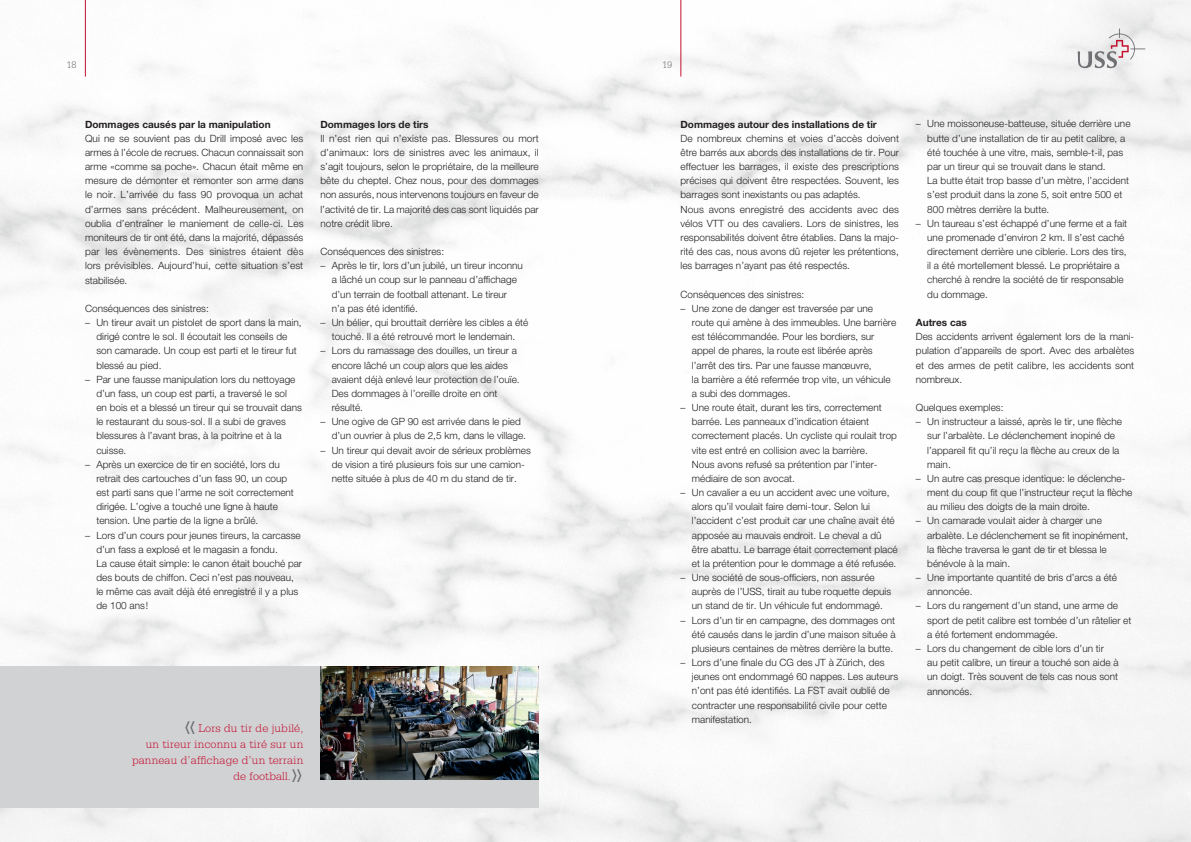
<style>
.page{position:relative;width:1191px;height:842px;background:#fff}
.page>*{position:absolute;margin:0;border:0;box-sizing:border-box;transform-origin:0 0}
.t1{font:300 32px "Serifa Std";color:#6c6d70}
.t2{font:300 12px "Serifa Std";letter-spacing:.01em;color:#c3102e}
.t3{font:300 10px/14.2px "Helvetica Neue LT Std";color:#231f20}
.t4{font:700 10px "Helvetica Neue LT Std";color:#231f20}
.t5{font:300 10px "Serifa Std";color:#6c6d70}
</style>
<div class="page">
<hr style="left:85px;top:0;width:1px;height:77px;background:#c3102e">
<hr style="left:680px;top:0;width:1px;height:77px;background:#c3102e">
<svg style="left:1077px;top:29px;width:68px;height:39px"></svg>
<div style="left:0;top:666px;width:539px;height:142px;background:#d1d2d4"></div>
<img style="left:320px;top:666px;width:219px;height:114px">
<p class="t5" style="left:67px;top:59px;width:11px">18</p>
<p class="t5" style="left:662px;top:59px;width:11px">19</p>
<p class="t4" style="left:85px;top:118px;width:187px">Dommages causés par la manipulation</p>
<p class="t3" style="left:85px;top:131px;width:220px;text-align:justify">Qui ne se souvient pas du Drill imposé avec les armes à l’école de recrues. Chacun connaissait son arme «comme sa poche». Chacun était même en mesure de démonter et remonter son arme dans le noir. L’arrivée du fass 90 provoqua un achat d’armes sans précédent. Malheureusement, on oublia d’entraîner le maniement de celle-ci. Les moniteurs de tir ont été, dans la majorité, dépassés par les évènements. Des sinistres étaient dès lors prévisibles. Aujourd’hui, cette situation s’est stabilisée.</p>
<p class="t3" style="left:85px;top:301px;width:125px">Conséquences des sinistres:</p>
<p class="t3" style="left:96px;top:315px;width:207px;text-indent:-11px">– Un tireur avait un pistolet de sport dans la main, dirigé contre le sol. Il écoutait les conseils de son camarade. Un coup est parti et le tireur fut blessé au pied.</p>
<p class="t3" style="left:96px;top:372px;width:207px;text-indent:-11px">– Par une fausse manipulation lors du nettoyage d’un fass, un coup est parti, a traversé le sol<br>en bois et a blessé un tireur qui se trouvait dans le restaurant du sous-sol. Il a subi de graves blessures à l’avant bras, à la poitrine et à la cuisse.</p>
<p class="t3" style="left:96px;top:457px;width:199px;text-indent:-11px">– Après un exercice de tir en société, lors du retrait des cartouches d’un fass 90, un coup est parti sans que l’arme ne soit correctement dirigée. L’ogive a touché une ligne à haute tension. Une partie de la ligne a brûlé.</p>
<p class="t3" style="left:96px;top:528px;width:207px;text-indent:-11px">– Lors d’un cours pour jeunes tireurs, la carcasse d’un fass a explosé et le magasin a fondu.<br>La cause était simple: le canon était bouché par des bouts de chiffon. Ceci n’est pas nouveau, le même cas avait déjà été enregistré il y a plus de 100 ans!</p>
<p class="t4" style="left:320px;top:118px;width:110px">Dommages lors de tirs</p>
<p class="t3" style="left:320px;top:131px;width:220px;text-align:justify">Il n’est rien qui n’existe pas. Blessures ou mort d’animaux: lors de sinistres avec les animaux, il s’agit toujours, selon le propriétaire, de la meilleure bête du cheptel. Chez nous, pour des dommages non assurés, nous intervenons toujours en faveur de l’activité de tir. La majorité des cas sont liquidés par notre crédit libre.</p>
<p class="t3" style="left:320px;top:244px;width:125px">Conséquences des sinistres:</p>
<p class="t3" style="left:332px;top:258px;width:192px;text-indent:-11px">– Après le tir, lors d’un jubilé, un tireur inconnu a lâché un coup sur le panneau d’affichage d’un terrain de football attenant. Le tireur n’a pas été identifié.</p>
<p class="t3" style="left:320px;top:315px;width:209px;text-align:center">– Un bélier, qui brouttait derrière les cibles a été touché. Il a été retrouvé mort le lendemain.</p>
<p class="t3" style="left:332px;top:343px;width:189px;text-indent:-11px">– Lors du ramassage des douilles, un tireur a encore lâché un coup alors que les aides avaient déjà enlevé leur protection de l’ouïe.<br>Des dommages à l’oreille droite en ont résulté.</p>
<p class="t3" style="left:332px;top:414px;width:196px;text-indent:-11px">– Une ogive de GP 90 est arrivée dans le pied d’un ouvrier à plus de 2,5 km, dans le village.</p>
<p class="t3" style="left:320px;top:443px;width:212px;text-align:center">– Un tireur qui devait avoir de sérieux problèmes de vision a tiré plusieurs fois sur une camion&shy;nette située à plus de 40 m du stand de tir.</p>
<h1 class="t1" style="left:184px;top:706px;width:14px">«</h1>
<p class="t2" style="left:198px;top:721px;width:106px">Lors du tir de jubilé,</p>
<p class="t2" style="left:146px;top:737px;width:159px">un tireur inconnu a tiré sur un</p>
<p class="t2" style="left:132px;top:753px;width:173px">panneau d’affichage d’un terrain</p>
<p class="t2" style="left:233px;top:769px;width:59px">de football.</p>
<h1 class="t1" style="left:291px;top:754px;width:14px">»</h1>
<p class="t4" style="left:680px;top:118px;width:198px">Dommages autour des installations de tir</p>
<p class="t3" style="left:680px;top:131px;width:220px">De nombreux chemins et voies d’accès doivent être barrés aux abords des installations de tir. Pour effectuer les barrages, il existe des prescriptions précises qui doivent être respectées. Souvent, les barrages sont inexistants ou pas adaptés.<br>Nous avons enregistré des accidents avec des vélos VTT ou des cavaliers. Lors de sinistres, les responsabilités doivent être établies. Dans la majo&shy;rité des cas, nous avons dû rejeter les prétentions, les barrages n’ayant pas été respectés.</p>
<p class="t3" style="left:680px;top:287px;width:125px">Conséquences des sinistres:</p>
<p class="t3" style="left:692px;top:301px;width:206px;text-indent:-11px">– Une zone de danger est traversée par une route qui amène à des immeubles. Une barrière est télécommandée. Pour les bordiers, sur appel de phares, la route est libérée après l’arrêt des tirs. Par une fausse manœuvre,<br>la barrière a été refermée trop vite, un véhicule a subi des dommages.</p>
<p class="t3" style="left:692px;top:400px;width:207px;text-indent:-11px">– Une route était, durant les tirs, correctement barrée. Les panneaux d’indication étaient correctement placés. Un cycliste qui roulait trop vite est entré en collision avec la barrière.<br>Nous avons refusé sa prétention par l’inter&shy;médiaire de son avocat.</p>
<p class="t3" style="left:692px;top:485px;width:207px;text-indent:-11px">– Un cavalier a eu un accident avec une voiture, alors qu’il voulait faire demi-tour. Selon lui l’accident c’est produit car une chaîne avait été apposée au mauvais endroit. Le cheval a dû être abattu. Le barrage était correctement placé et la prétention pour le dommage a été refusée.</p>
<p class="t3" style="left:692px;top:570px;width:201px;text-indent:-11px">– Une société de sous-officiers, non assurée auprès de l’USS, tirait au tube roquette depuis un stand de tir. Un véhicule fut endommagé.</p>
<p class="t3" style="left:692px;top:613px;width:205px;text-align:justify;text-indent:-11px">– Lors d’un tir en campagne, des dommages ont été causés dans le jardin d’une maison située à plusieurs centaines de mètres derrière la butte.</p>
<p class="t3" style="left:692px;top:655px;width:208px;text-indent:-11px">– Lors d’une finale du CG des JT à Zürich, des jeunes ont endommagé 60 nappes. Les auteurs n’ont pas été identifiés. La FST avait oublié de contracter une responsabilité civile pour cette manifestation.</p>
<p class="t3" style="left:927px;top:117px;width:205px;text-indent:-11px">– Une moissoneuse-batteuse, située derrière une butte d’une installation de tir au petit calibre, a été touchée à une vitre, mais, semble-t-il, pas par un tireur qui se trouvait dans le stand.<br>La butte était trop basse d’un mètre, l’accident s’est produit dans la zone 5, soit entre 500 et 800 mètres derrière la butte.</p>
<p class="t3" style="left:927px;top:216px;width:201px;text-indent:-11px">– Un taureau s’est échappé d’une ferme et a fait une promenade d’environ 2 km. Il s’est caché directement derrière une ciblerie. Lors des tirs, il a été mortellement blessé. Le propriétaire a cherché à rendre la société de tir responsable du dommage.</p>
<p class="t4" style="left:916px;top:316px;width:52px">Autres cas</p>
<p class="t3" style="left:916px;top:329px;width:220px;text-align:justify">Des accidents arrivent également lors de la mani&shy;pulation d’appareils de sport. Avec des arbalètes et des armes de petit calibre, les accidents sont nombreux.</p>
<p class="t3" style="left:916px;top:400px;width:89px">Quelques exemples:</p>
<p class="t3" style="left:927px;top:414px;width:196px;text-indent:-11px">– Un instructeur a laissé, après le tir, une flèche sur l’arbalète. Le déclenchement inopiné de l’appareil fit qu’il reçu la flèche au creux de la main.</p>
<p class="t3" style="left:927px;top:471px;width:207px;text-indent:-11px">– Un autre cas presque identique: le déclenche&shy;ment du coup fit que l’instructeur reçut la flèche au milieu des doigts de la main droite.</p>
<p class="t3" style="left:927px;top:514px;width:202px;text-indent:-11px">– Un camarade voulait aider à charger une arbalète. Le déclenchement se fit inopinément, la flèche traversa le gant de tir et blessa le bénévole à la main.</p>
<p class="t3" style="left:927px;top:570px;width:191px;text-indent:-11px">– Une importante quantité de bris d’arcs a été annoncée.</p>
<p class="t3" style="left:927px;top:599px;width:206px;text-indent:-11px">– Lors du rangement d’un stand, une arme de sport de petit calibre est tombée d’un râtelier et a été fortement endommagée.</p>
<p class="t3" style="left:927px;top:641px;width:193px;text-indent:-11px">– Lors du changement de cible lors d’un tir<br>au petit calibre, un tireur a touché son aide à un doigt. Très souvent de tels cas nous sont annoncés.</p>
</div>
